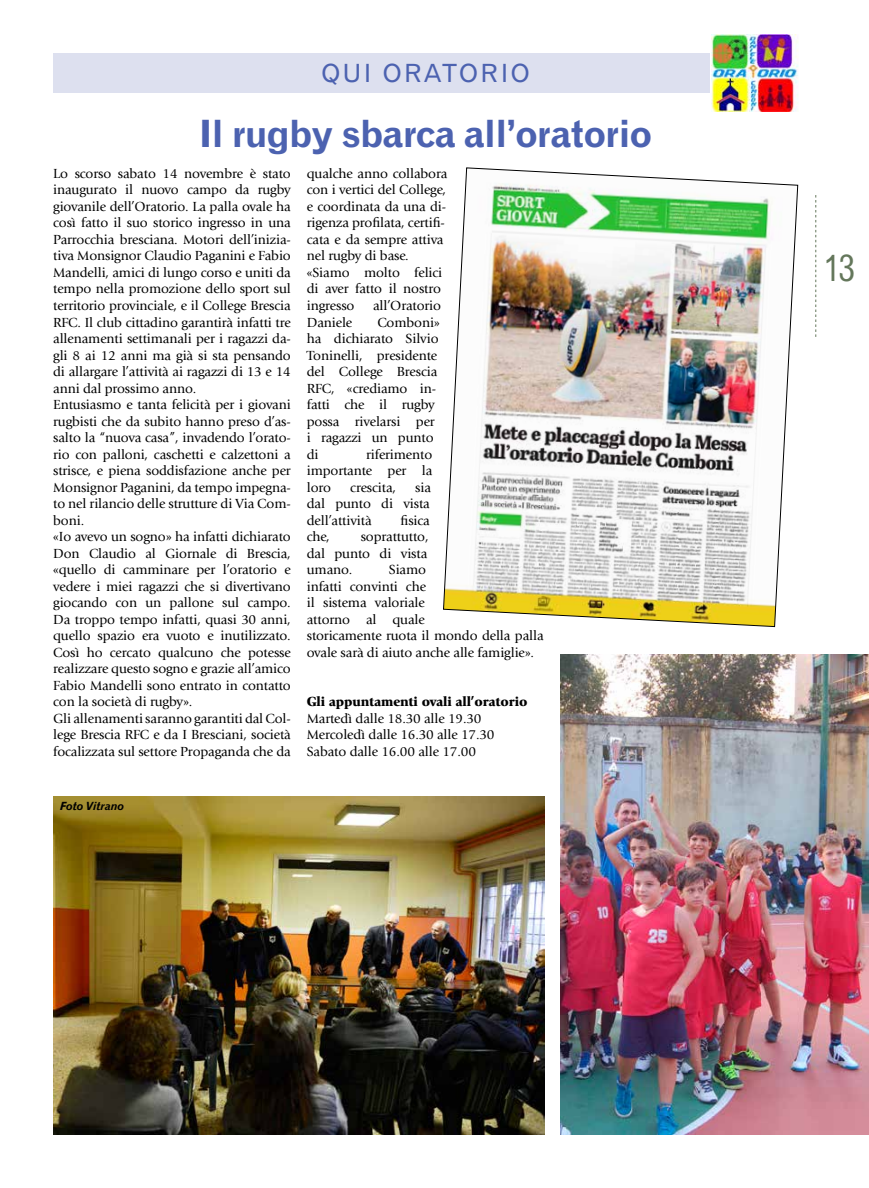
<style>
.page{position:relative;width:869px;height:1188px;background:#fff}
.page>*{position:absolute;margin:0;border:0;box-sizing:border-box;transform-origin:0 0}
.t1{font:37.5px "Gothic 720 BT Bold B";letter-spacing:-.02em;color:#4c62b0}
.t2{font:37.5px "Gothic 720 BT Roman B";color:#64775b;scale:.9 1}
.t3{font:25px "Gothic 720 BT Roman B";letter-spacing:.1em;color:#4c62b0}
.t4{font:13.75px/16.5px "Giovanni Std";letter-spacing:-.01em;color:#000}
.t5{font:900 13.75px "Giovanni Std";letter-spacing:-.01em;color:#000}
.t6{font:11.25px "Gothic 720 BT Bold Italic B";letter-spacing:-.01em;color:#000}
</style>
<div class="page">
<svg style="left:815px;top:195px;width:1px;height:142px"></svg>
<div style="left:53px;top:53px;width:744px;height:39px;background:#dde0ef"></div>
<img style="left:53px;top:796px;width:491px;height:338px">
<img style="left:443px;top:167px;width:355px;height:460px">
<svg style="left:709px;top:53px;width:86px;height:59px"></svg>
<img style="left:711px;top:34px;width:86px;height:77px">
<img style="left:560px;top:654px;width:308px;height:480px">
<h2 class="t3" style="left:321px;top:58px;width:210px">QUI ORATORIO</h2>
<h1 class="t1" style="left:199px;top:111px;width:454px">Il rugby sbarca all’oratorio</h1>
<p class="t4" style="left:53px;top:165px;width:239px">Lo scorso sabato 14 novembre è stato inaugurato il nuovo campo da rugby giovanile dell’Oratorio. La palla ovale ha così fatto il suo storico ingresso in una Parrocchia bresciana. Motori dell’inizia&shy;tiva Monsignor Claudio Paganini e Fabio Mandelli, amici di lungo corso e uniti da tempo nella promozione dello sport sul territorio provinciale, e il College Brescia RFC. Il club cittadino garantirà infatti tre allenamenti settimanali per i ragazzi da&shy;gli 8 ai 12 anni ma già si sta pensando di allargare l’attività ai ragazzi di 13 e 14 anni dal prossimo anno.<br>Entusiasmo e tanta felicità per i giovani rugbisti che da subito hanno preso d’as&shy;salto la “nuova casa”, invadendo l’orato&shy;rio con palloni, caschetti e calzettoni a strisce, e piena soddisfazione anche per Monsignor Paganini, da tempo impegna&shy;to nel rilancio delle strutture di Via Com&shy;boni.<br>«Io avevo un sogno» ha infatti dichiarato Don Claudio al Giornale di Brescia, «quello di camminare per l’oratorio e vedere i miei ragazzi che si divertivano giocando con un pallone sul campo.<br>Da troppo tempo infatti, quasi 30 anni, quello spazio era vuoto e inutilizzato.<br>Così ho cercato qualcuno che potesse realizzare questo sogno e grazie all’amico Fabio Mandelli sono entrato in contatto con la società di rugby».<br>Gli allenamenti saranno garantiti dal Col&shy;lege Brescia RFC e da I Bresciani, società focalizzata sul settore Propaganda che da</p>
<p class="t4" style="left:306px;top:165px;width:142px">qualche anno collabora con i vertici del College, e coordinata da una di&shy;rigenza profilata, certifi&shy;cata e da sempre attiva nel rugby di base. «Siamo molto felici di aver fatto il nostro ingresso</p>
<p class="t4" style="left:373px;top:297px;width:69px">all’Oratorio</p>
<p class="t4" style="left:306px;top:314px;width:134px;text-indent:70px">Comboni» ha dichiarato Silvio<br>Toninelli, presidente del College Brescia<br>RFC, «crediamo in&shy;fatti che il rugby possa rivelarsi per i ragazzi un punto di</p>
<p class="t4" style="left:306px;top:314px;width:47px">Daniele</p>
<p class="t4" style="left:306px;top:446px;width:127px;text-align:justify;text-indent:59px">riferimento importante per la loro</p>
<p class="t4" style="left:306px;top:479px;width:126px;text-align:justify;text-indent:108px">sia dal punto di vista dell’attività</p>
<p class="t4" style="left:350px;top:479px;width:47px">crescita,</p>
<p class="t4" style="left:400px;top:512px;width:31px">fisica</p>
<p class="t4" style="left:306px;top:528px;width:25px">che,</p>
<p class="t4" style="left:306px;top:528px;width:123px;text-align:justify;text-indent:54px">soprattutto, dal punto di vista umano.</p>
<p class="t4" style="left:306px;top:561px;width:238px;text-indent:82px">Siamo<br>infatti convinti che<br>il sistema valoriale<br>attorno al quale<br>storicamente ruota il mondo della palla ovale sarà di aiuto anche alle famiglie».</p>
<p class="t5" style="left:306px;top:693px;width:222px">Gli appuntamenti ovali all’oratorio</p>
<p class="t4" style="left:306px;top:710px;width:189px">Martedì dalle 18.30 alle 19.30<br>Mercoledì dalle 16.30 alle 17.30<br>Sabato dalle 16.00 alle 17.00</p>
<p class="t6" style="left:60px;top:799px;width:65px">Foto Vitrano</p>
<h1 class="t2" style="left:822px;top:245px;width:38px">13</h1>
</div>
